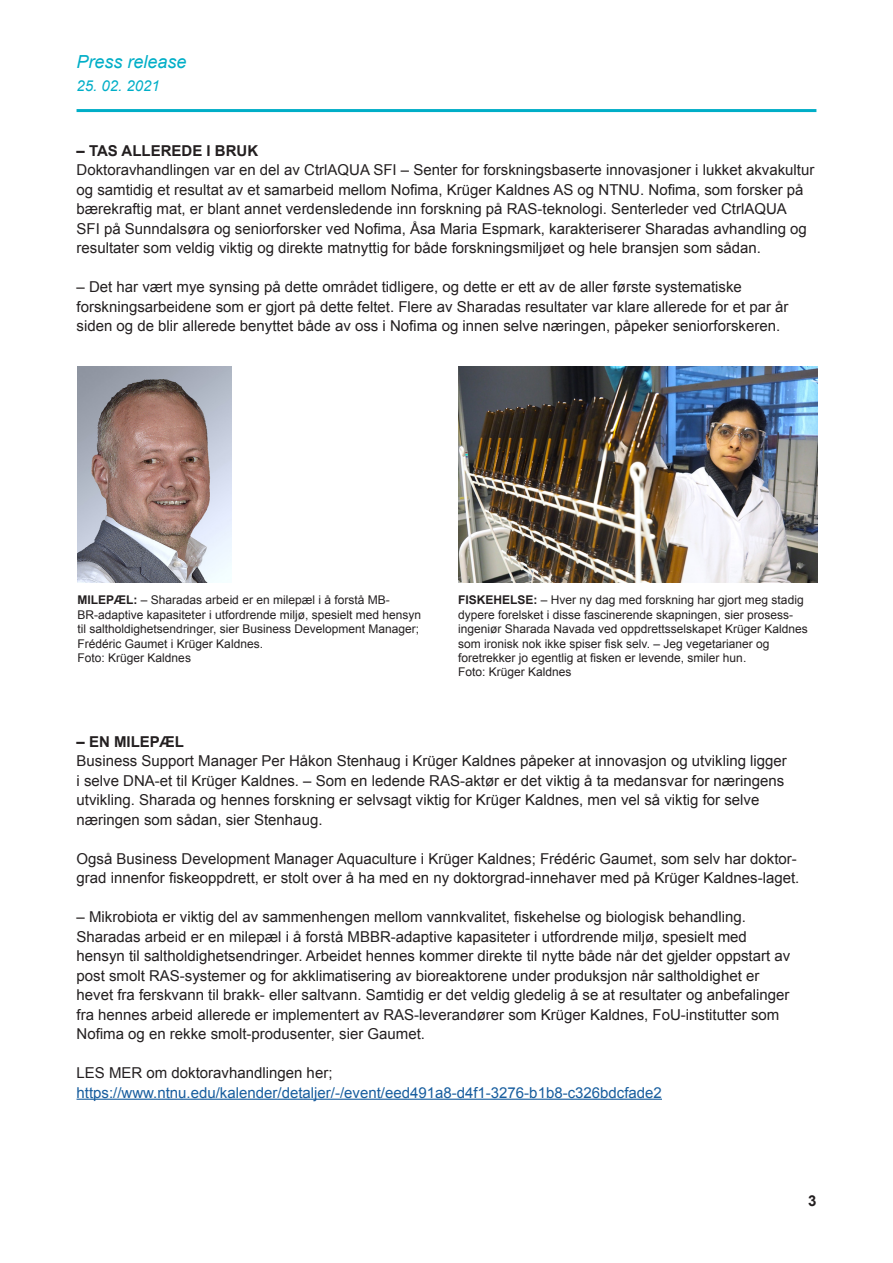
<style>
.page{position:relative;width:893px;height:1263px;background:#fff}
.page>*{position:absolute;margin:0;border:0;box-sizing:border-box;transform-origin:0 0}
.t1{font:italic 18px "Arial";color:#00aec7}
._4_brødtekst{font:15px/19.5px "Arial";color:#231f20}
._4_brødtekst-2{font:15px/19.5px "Arial";color:#175d9e}
._3_subhead{font:700 15px "Arial";color:#231f20}
.t2{font:italic 15px "Arial";color:#00aec7}
.t3{font:12px/14.4px "Arial";color:#231f20}
.s1{font-weight:700}
.s2{color:#231f20}
</style>
<div class="page">
<hr style="left:77px;top:109px;width:739px;height:3px;background:#00aec7">
<hr style="left:77px;top:1099px;width:585px;height:1px;background:#175d9e">
<img style="left:78px;top:367px;width:154px;height:216px">
<img style="left:458px;top:367px;width:359px;height:216px">
<p class="t1" style="left:77px;top:50px;width:112px">Press release</p>
<p class="t2" style="left:77px;top:76px;width:85px">25. 02. 2021</p>
<p class="_3_subhead" style="left:77px;top:140px;width:183px">– TAS ALLEREDE I BRUK</p>
<p class="_4_brødtekst" style="left:77px;top:160px;width:739px">Doktoravhandlingen var en del av CtrlAQUA SFI – Senter for forskningsbaserte innovasjoner i lukket akvakultur og samtidig et resultat av et samarbeid mellom Nofima, Krüger Kaldnes AS og NTNU. Nofima, som forsker på bærekraftig mat, er blant annet verdensledende inn forskning på RAS-teknologi. Senterleder ved CtrlAQUA<br>SFI på Sunndalsøra og seniorforsker ved Nofima, Åsa Maria Espmark, karakteriserer Sharadas avhandling og resultater som veldig viktig og direkte matnyttig for både forskningsmiljøet og hele bransjen som sådan.</p>
<p class="_4_brødtekst" style="left:77px;top:277px;width:713px">– Det har vært mye synsing på dette området tidligere, og dette er ett av de aller første systematiske forskningsarbeidene som er gjort på dette feltet. Flere av Sharadas resultater var klare allerede for et par år siden og de blir allerede benyttet både av oss i Nofima og innen selve næringen, påpeker seniorforskeren.</p>
<p class="t3" style="left:78px;top:593px;width:345px"><span class="s1">MILEPÆL:</span> – Sharadas arbeid er en milepæl i å forstå MB-BR-adaptive kapasiteter i utfordrende miljø, spesielt med hensyn til saltholdighetsendringer, sier Business Development Manager; Frédéric Gaumet i Krüger Kaldnes.</p>
<p class="t3" style="left:78px;top:651px;width:115px">Foto: Krüger Kaldnes</p>
<p class="t3" style="left:458px;top:593px;width:351px"><span class="s1">FISKEHELSE:</span> – Hver ny dag med forskning har gjort meg stadig dypere forelsket i disse fascinerende skapningen, sier prosess&shy;ingeniør Sharada Navada ved oppdrettsselskapet Krüger Kaldnes som ironisk nok ikke spiser fisk selv. – Jeg vegetarianer og foretrekker jo egentlig at fisken er levende, smiler hun.</p>
<p class="t3" style="left:458px;top:665px;width:115px">Foto: Krüger Kaldnes</p>
<p class="_3_subhead" style="left:77px;top:731px;width:109px">– EN MILEPÆL</p>
<p class="_4_brødtekst" style="left:77px;top:751px;width:712px">Business Support Manager Per Håkon Stenhaug i Krüger Kaldnes påpeker at innovasjon og utvikling ligger i selve DNA-et til Krüger Kaldnes. – Som en ledende RAS-aktør er det viktig å ta medansvar for næringens utvikling. Sharada og hennes forskning er selvsagt viktig for Krüger Kaldnes, men vel så viktig for selve næringen som sådan, sier Stenhaug.</p>
<p class="_4_brødtekst" style="left:77px;top:849px;width:724px">Også Business Development Manager Aquaculture i Krüger Kaldnes; Frédéric Gaumet, som selv har doktor&shy;grad innenfor fiskeoppdrett, er stolt over å ha med en ny doktorgrad-innehaver med på Krüger Kaldnes-laget.</p>
<p class="_4_brødtekst" style="left:77px;top:907px;width:715px">– Mikrobiota er viktig del av sammenhengen mellom vannkvalitet, fiskehelse og biologisk behandling.<br>Sharadas arbeid er en milepæl i å forstå MBBR-adaptive kapasiteter i utfordrende miljø, spesielt med hensyn til saltholdighetsendringer. Arbeidet hennes kommer direkte til nytte både når det gjelder oppstart av post smolt RAS-systemer og for akklimatisering av bioreaktorene under produksjon når saltholdighet er hevet fra ferskvann til brakk- eller saltvann. Samtidig er det veldig gledelig å se at resultater og anbefalinger fra hennes arbeid allerede er implementert av RAS-leverandører som Krüger Kaldnes, FoU-institutter som Nofima og en rekke smolt-produsenter, sier Gaumet.</p>
<p class="_4_brødtekst-2" style="left:77px;top:1063px;width:587px"><span class="s2">LES MER om doktoravhandlingen her; </span>https://www.ntnu.edu/kalender/detaljer/-/event/eed491a8-d4f1-3276-b1b8-c326bdcfade2</p>
<p class="_3_subhead" style="left:808px;top:1191px;width:10px">3</p>
</div>
